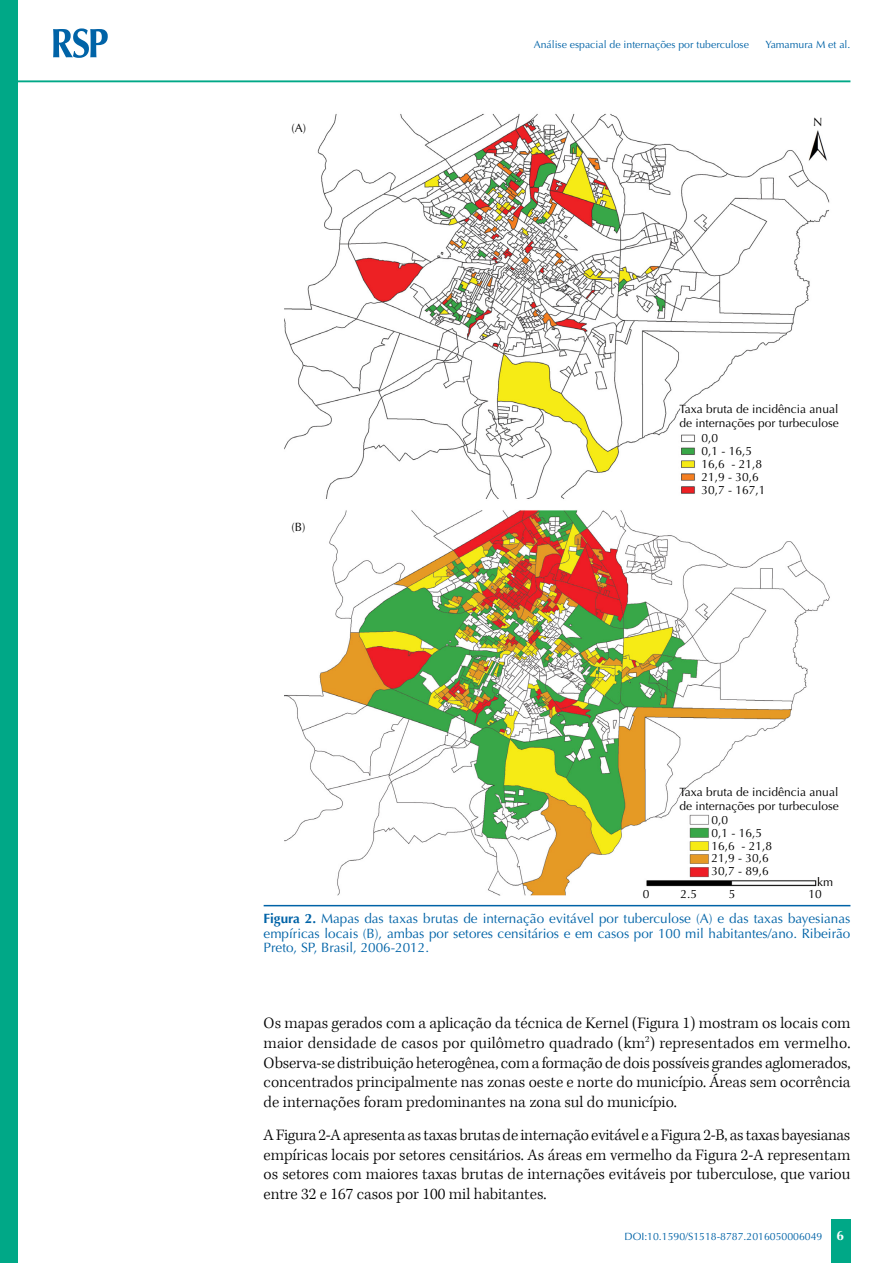
<style>
.page{position:relative;width:893px;height:1263px;background:#fff}
.page>*{position:absolute;margin:0;border:0;box-sizing:border-box;transform-origin:0 0}
.t1{font:300 16.5px/19.8px "Kepler Std";color:#000;text-align:justify}
.t2{font:13.5px/14.2px "Optima";color:#0063a7;text-align:justify}
.t3{font:700 13.5px "Optima";color:#fff}
.t4{font:12px/12.8px "Optima";color:#000}
.t5{font:10.5px "Optima";color:#0063a7}
.s1{font-weight:700}
</style>
<div class="page">
<div style="left:831px;top:1220px;width:20px;height:43px;background:#00a887"></div>
<div style="left:0;top:0;width:18px;height:1263px;background:#00a887"></div>
<svg style="left:53px;top:28px;width:55px;height:30px"></svg>
<hr style="left:18px;top:80px;width:832px;height:2px;background:#00a887">
<hr style="left:264px;top:905px;width:586px;height:1px;background:#0063a7">
<img style="left:284px;top:113px;width:546px;height:783px">
<p class="t4" style="left:291px;top:122px;width:16px">(A)</p>
<p class="t4" style="left:291px;top:521px;width:16px">(B)</p>
<p class="t5" style="left:534px;top:38px;width:217px">Análise espacial de internações por tuberculose</p>
<p class="t5" style="left:766px;top:38px;width:86px">Yamamura M et al.</p>
<p class="t4" style="left:813px;top:116px;width:11px">N</p>
<p class="t4" style="left:679px;top:401px;width:161px;line-height:14.4px">Taxa bruta de incidência anual de internações por turbeculose</p>
<p class="t4" style="left:702px;top:432px;width:66px">0,0<br>0,1 - 16,5<br>16,6 - 21,8<br>21,9 - 30,6<br>30,7 - 167,1</p>
<p class="t4" style="left:679px;top:785px;width:161px;line-height:14.4px">Taxa bruta de incidência anual de internações por turbeculose</p>
<p class="t4" style="left:711px;top:814px;width:18px">0,0</p>
<p class="t4" style="left:711px;top:827px;width:62px">0,1 - 16,5<br>16,6 - 21,8<br>21,9 - 30,6<br>30,7 - 89,6</p>
<p class="t4" style="left:817px;top:876px;width:17px">km</p>
<p class="t4" style="left:643px;top:887px;width:8px">0</p>
<p class="t4" style="left:680px;top:887px;width:18px">2.5</p>
<p class="t4" style="left:729px;top:887px;width:8px">5</p>
<p class="t4" style="left:808px;top:887px;width:15px">10</p>
<p class="t2" style="left:264px;top:912px;width:588px"><span class="s1">Figura 2.</span> Mapas das taxas brutas de internação evitável por tuberculose (A) e das taxas bayesianas empíricas locais (B), ambas por setores censitários e em casos por 100 mil habitantes/ano. Ribeirão Preto, SP, Brasil, 2006-2012.</p>
<p class="t1" style="left:264px;top:1014px;width:588px">Os mapas gerados com a aplicação da técnica de Kernel (Figura 1) mostram os locais com maior densidade de casos por quilômetro quadrado (km<sup>2</sup>) representados em vermelho.<br>Observa-se distribuição heterogênea, com a formação de dois possíveis grandes aglomerados, concentrados principalmente nas zonas oeste e norte do município. Áreas sem ocorrência de internações foram predominantes na zona sul do município.</p>
<p class="t1" style="left:264px;top:1125px;width:588px">A Figura 2-A apresenta as taxas brutas de internação evitável e a Figura 2-B, as taxas bayesianas empíricas locais por setores censitários. As áreas em vermelho da Figura 2-A representam os setores com maiores taxas brutas de internações evitáveis por tuberculose, que variou entre 32 e 167 casos por 100 mil habitantes.</p>
<p class="t5" style="left:624px;top:1230px;width:199px">DOI:10.1590/S1518-8787.2016050006049</p>
<p class="t3" style="left:836px;top:1227px;width:9px">6</p>
</div>
